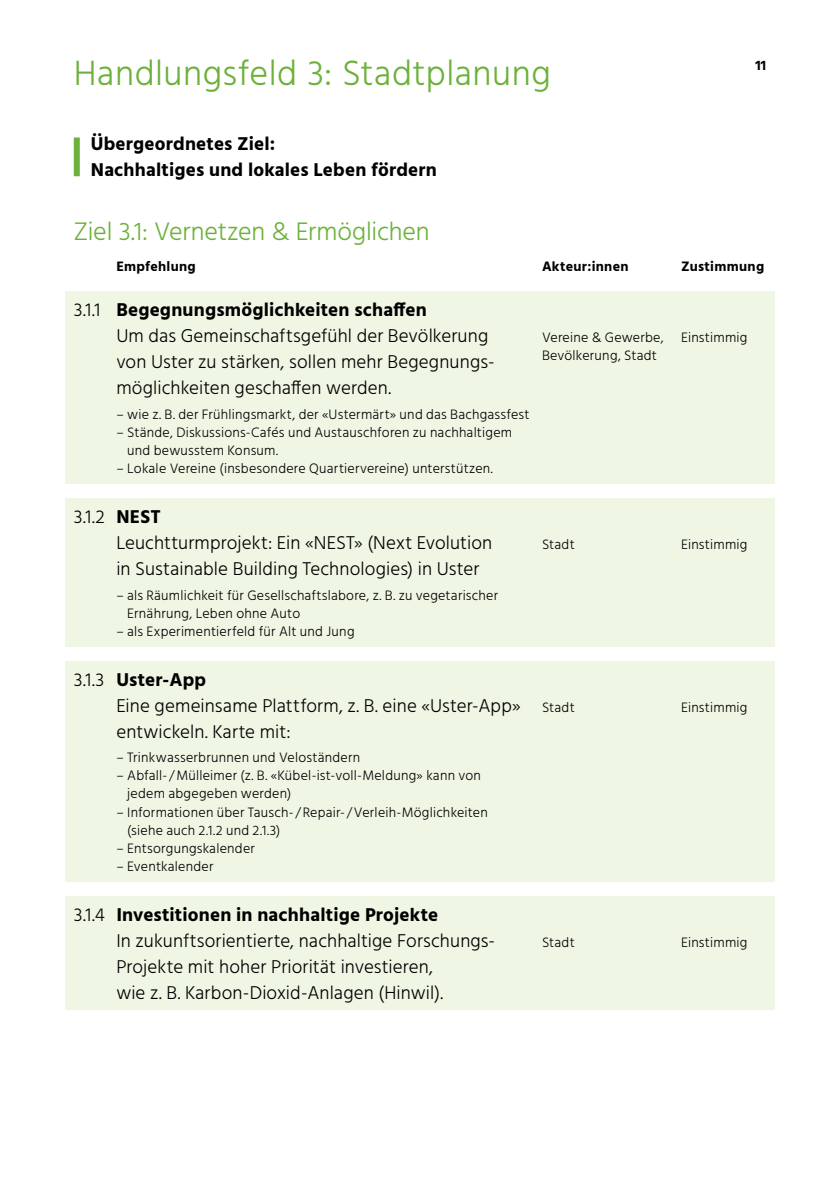
<style>
.page{position:relative;width:840px;height:1191px;background:#fff}
.page>*{position:absolute;margin:0;border:0;box-sizing:border-box;transform-origin:0 0}
.t1{font:300 36px "Hind";letter-spacing:.015em;color:#6cb13a}
.Untertitel{font:300 26px "Hind";letter-spacing:-.005em;color:#6cb13a}
.t2{font:300 19px/26px "Hind";letter-spacing:.005em;color:#000}
.t3{font:700 19px/26px "Hind";letter-spacing:.01em;color:#000}
.t4{font:300 14px/18px "Hind";letter-spacing:.015em;color:#000}
.t5{font:700 14px "Hind";letter-spacing:.02em;color:#000}
.s1{font-weight:700}
</style>
<div class="page">
<div style="left:65px;top:292px;width:709px;height:192px;background:#f0f6e4"></div>
<div style="left:65px;top:499px;width:709px;height:148px;background:#f0f6e4"></div>
<div style="left:65px;top:896px;width:709px;height:114px;background:#f0f6e4"></div>
<div style="left:65px;top:662px;width:709px;height:220px;background:#f0f6e4"></div>
<div style="left:74px;top:137px;width:6px;height:39px;background:#6cb13a"></div>
<p class="t1" style="left:74px;top:49px;width:478px">Handlungsfeld 3: Stadtplanung</p>
<p class="t3" style="left:91px;top:131px;width:347px">Übergeordnetes Ziel:<br>Nachhaltiges und lokales Leben fördern</p>
<p class="t5" style="left:755px;top:57px;width:12px">11</p>
<p class="Untertitel" style="left:74px;top:214px;width:357px">Ziel 3.1: Vernetzen &amp; Ermöglichen</p>
<p class="t5" style="left:116px;top:258px;width:81px">Empfehlung</p>
<p class="t5" style="left:541px;top:258px;width:88px">Akteur:innen</p>
<p class="t5" style="left:680px;top:258px;width:85px">Zustimmung</p>
<p class="t2" style="left:116px;top:298px;width:379px;text-indent:-43px">3.1.1 <span class="s1">Begegnungsmöglichkeiten schaffen<br></span>Um das Gemeinschaftsgefühl der Bevölkerung von Uster zu stärken, sollen mehr Begegnungs&shy;möglichkeiten geschaffen werden.</p>
<p class="t4" style="left:116px;top:406px;width:414px">– wie z. B. der Frühlingsmarkt, der «Ustermärt» und das Bachgassfest</p>
<p class="t4" style="left:127px;top:424px;width:386px;text-indent:-11px">– Stände, Diskussions-Cafés und Austauschforen zu nachhaltigem und bewusstem Konsum.</p>
<p class="t4" style="left:116px;top:460px;width:378px">– Lokale Vereine (insbesondere Quartiervereine) unterstützen.</p>
<p class="t2" style="left:116px;top:505px;width:377px;text-indent:-43px">3.1.2 <span class="s1">NEST<br></span>Leuchtturmprojekt: Ein «NEST» (Next Evolution in Sustainable Building Technologies) in Uster</p>
<p class="t4" style="left:127px;top:586px;width:372px;text-indent:-11px">– als Räumlichkeit für Gesellschaftslabore, z. B. zu vegetarischer<br>Ernährung, Leben ohne Auto</p>
<p class="t4" style="left:116px;top:622px;width:239px">– als Experimentierfeld für Alt und Jung</p>
<p class="t2" style="left:116px;top:667px;width:406px;text-indent:-43px">3.1.3 <span class="s1">Uster-App<br></span>Eine gemeinsame Plattform, z. B. eine «Uster-App» entwickeln. Karte mit:</p>
<p class="t4" style="left:116px;top:749px;width:245px">– Trinkwasserbrunnen und Veloständern</p>
<p class="t4" style="left:127px;top:767px;width:355px;text-indent:-11px">– Abfall-/Mülleimer (z. B. «Kübel-ist-voll-Meldung» kann von jedem abgegeben werden)</p>
<p class="t4" style="left:127px;top:803px;width:362px;text-indent:-11px">– Informationen über Tausch-/Repair-/Verleih-Möglichkeiten (siehe auch 2.1.2 und 2.1.3)</p>
<p class="t4" style="left:116px;top:839px;width:140px">– Entsorgungskalender</p>
<p class="t4" style="left:116px;top:857px;width:99px">– Eventkalender</p>
<p class="t2" style="left:116px;top:902px;width:380px;text-indent:-43px">3.1.4 <span class="s1">Investitionen in nachhaltige Projekte<br></span>In zukunftsorientierte, nachhaltige Forschungs-Projekte mit hoher Priorität investieren,<br>wie z. B. Karbon-Dioxid-Anlagen (Hinwil).</p>
<p class="t4" style="left:541px;top:329px;width:207px">Vereine &amp; Gewerbe, Einstimmig<br>Bevölkerung, Stadt</p>
<p class="t4" style="left:541px;top:536px;width:34px">Stadt</p>
<p class="t4" style="left:680px;top:536px;width:68px">Einstimmig</p>
<p class="t4" style="left:541px;top:699px;width:34px">Stadt</p>
<p class="t4" style="left:680px;top:699px;width:68px">Einstimmig</p>
<p class="t4" style="left:541px;top:934px;width:34px">Stadt</p>
<p class="t4" style="left:680px;top:934px;width:68px">Einstimmig</p>
</div>
